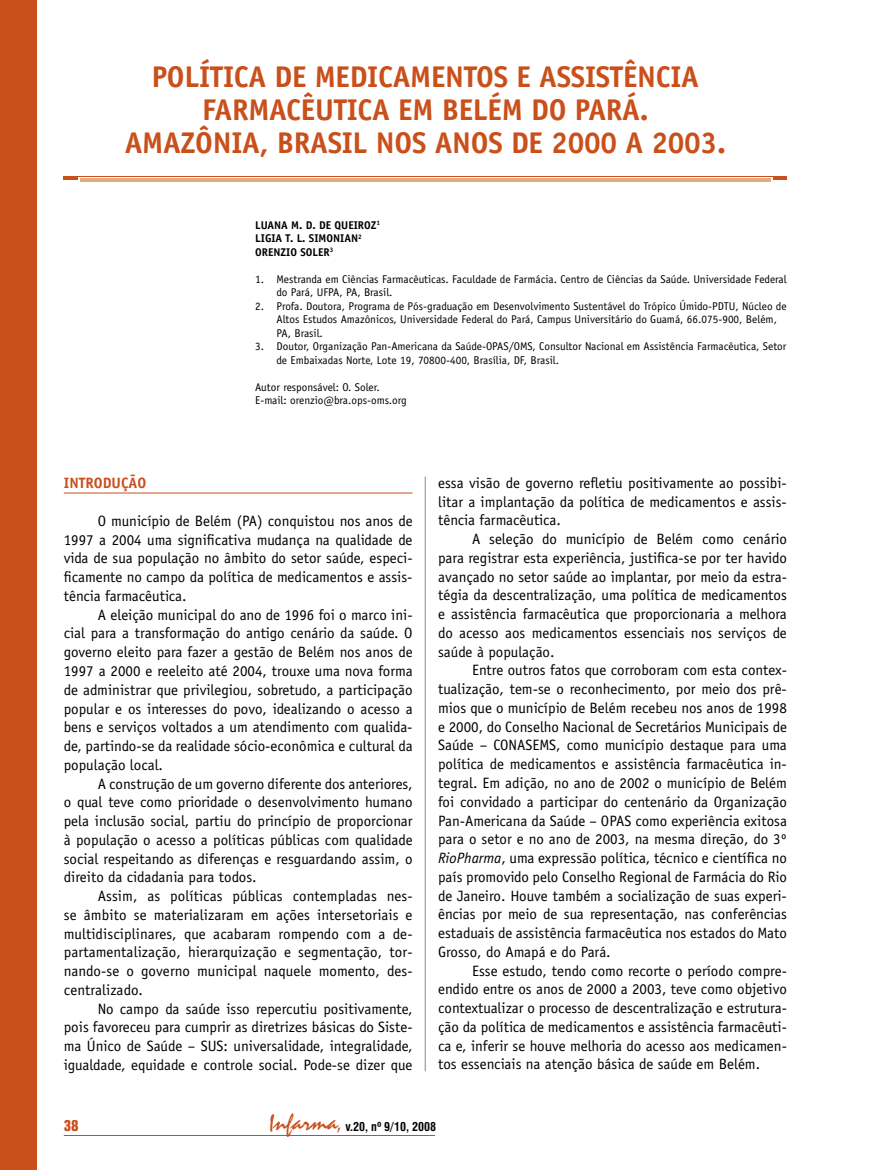
<style>
.page{position:relative;width:872px;height:1170px;background:#fff}
.page>*{position:absolute;margin:0;border:0;box-sizing:border-box;transform-origin:0 0}
.t1{font:700 30px/33px "Officina Sans";letter-spacing:-.01em;color:#c94f1b;text-align:center}
.t2{font:15px/18.8px "Officina Sans";color:#000;text-align:justify}
.t3{font:700 15px "Officina Sans";color:#c94f1b}
.t4{font:700 condensed 15px "Square 721 BT";color:#c94f1b}
.t5{font:700 condensed 12px "Swiss 721 BT";color:#000}
.t6{font:11.25px/13.5px "Officina Sans";color:#000}
.t7{font:700 11.25px/13.5px "Officina Sans";color:#000}
.s1{font-style:italic}
.s2{font-family:"Staccato 222 BT";font-weight:400;font-stretch:normal;font-size:24px;color:#c94f1b}
.s3{font-family:"Staccato 222 BT";font-weight:400;font-stretch:normal;font-size:21px;color:#c94f1b}
</style>
<div class="page">
<hr style="left:64px;top:1135px;width:371px;height:1px;background:#c94f1b">
<div style="left:0;top:0;width:36px;height:1169px;background:#c94f1b"></div>
<hr style="left:64px;top:492px;width:348px;height:1px;background:#c94f1b">
<hr style="left:425px;top:476px;width:1px;height:595px;background:#87888a">
<svg style="left:64px;top:176px;width:723px;height:4px;fill:#c94f1b"></svg>
<hr style="left:80px;top:178px;width:690px;height:4px;background:#e4a980">
<h1 class="t1" style="left:125px;top:60px;width:602px">POLÍTICA DE MEDICAMENTOS E ASSISTÊNCIA<br>FARMACÊUTICA EM BELÉM DO PARÁ.<br>AMAZÔNIA, BRASIL NOS ANOS DE 2000 A 2003.</h1>
<p class="t7" style="left:255px;top:218px;width:126px">LUANA M. D. DE QUEIROZ<sup>1<br></sup>LIGIA T. L. SIMONIAN<sup>2<br></sup>ORENZIO SOLER<sup>3</sup></p>
<p class="t6" style="left:276px;top:272px;width:511px;text-indent:-21px">1. Mestranda em Ciências Farmacêuticas. Faculdade de Farmácia. Centro de Ciências da Saúde. Universidade Federal do Pará, UFPA, PA, Brasil.</p>
<p class="t6" style="left:276px;top:299px;width:511px;text-indent:-21px">2. Profa. Doutora, Programa de Pós‑graduação em Desenvolvimento Sustentável do Trópico Úmido‑PDTU, Núcleo de<br>Altos Estudos Amazônicos, Universidade Federal do Pará, Campus Universitário do Guamá, 66.075‑900, Belém,<br>PA, Brasil.</p>
<p class="t6" style="left:276px;top:340px;width:511px;text-indent:-21px">3. Doutor, Organização Pan‑Americana da Saúde‑OPAS/OMS, Consultor Nacional em Assistência Farmacêutica, Setor de Embaixadas Norte, Lote 19, 70800‑400, Brasília, DF, Brasil.</p>
<p class="t6" style="left:255px;top:380px;width:153px">Autor responsável: O. Soler.<br>E‑mail: orenzio@bra.ops‑oms.org</p>
<p class="t3" style="left:64px;top:474px;width:67px">INTRODUÇÃO</p>
<p class="t2" style="left:64px;top:511px;width:350px;text-indent:34px">O município de Belém (PA) conquistou nos anos de 1997 a 2004 uma significativa mudança na qualidade de vida de sua população no âmbito do setor saúde, especi&shy;ficamente no campo da política de medicamentos e assis&shy;tência farmacêutica.</p>
<p class="t2" style="left:64px;top:605px;width:350px;text-indent:34px">A eleição municipal do ano de 1996 foi o marco ini&shy;cial para a transformação do antigo cenário da saúde. O governo eleito para fazer a gestão de Belém nos anos de 1997 a 2000 e reeleito até 2004, trouxe uma nova forma de administrar que privilegiou, sobretudo, a participação popular e os interesses do povo, idealizando o acesso a bens e serviços voltados a um atendimento com qualida&shy;de, partindo‑se da realidade sócio‑econômica e cultural da população local.</p>
<p class="t2" style="left:64px;top:774px;width:350px;text-indent:34px">A construção de um governo diferente dos anteriores, o qual teve como prioridade o desenvolvimento humano pela inclusão social, partiu do princípio de proporcionar à população o acesso a políticas públicas com qualidade social respeitando as diferenças e resguardando assim, o direito da cidadania para todos.</p>
<p class="t2" style="left:64px;top:886px;width:350px;text-indent:34px">Assim, as políticas públicas contempladas nes&shy;se âmbito se materializaram em ações intersetoriais e multidisciplinares, que acabaram rompendo com a de&shy;partamentalização, hierarquização e segmentação, tor&shy;nando‑se o governo municipal naquele momento, des&shy;centralizado.</p>
<p class="t2" style="left:64px;top:999px;width:350px;text-indent:34px">No campo da saúde isso repercutiu positivamente, pois favoreceu para cumprir as diretrizes básicas do Siste&shy;ma Único de Saúde – SUS: universalidade, integralidade, igualdade, equidade e controle social. Pode‑se dizer que</p>
<p class="t2" style="left:438px;top:473px;width:350px">essa visão de governo refletiu positivamente ao possibi&shy;litar a implantação da política de medicamentos e assis&shy;tência farmacêutica.</p>
<p class="t2" style="left:438px;top:529px;width:350px;text-indent:34px">A seleção do município de Belém como cenário para registrar esta experiência, justifica‑se por ter havido avançado no setor saúde ao implantar, por meio da estra&shy;tégia da descentralização, uma política de medicamentos e assistência farmacêutica que proporcionaria a melhora do acesso aos medicamentos essenciais nos serviços de saúde à população.</p>
<p class="t2" style="left:438px;top:661px;width:350px;text-indent:34px">Entre outros fatos que corroboram com esta contex&shy;tualização, tem‑se o reconhecimento, por meio dos prê&shy;mios que o município de Belém recebeu nos anos de 1998 e 2000, do Conselho Nacional de Secretários Municipais de Saúde – CONASEMS, como município destaque para uma política de medicamentos e assistência farmacêutica in&shy;tegral. Em adição, no ano de 2002 o município de Belém foi convidado a participar do centenário da Organização Pan‑Americana da Saúde – OPAS como experiência exitosa para o setor e no ano de 2003, na mesma direção, do 3º <span class="s1">RioPharma</span>, uma expressão política, técnico e científica no país promovido pelo Conselho Regional de Farmácia do Rio de Janeiro. Houve também a socialização de suas experi&shy;ências por meio de sua representação, nas conferências estaduais de assistência farmacêutica nos estados do Mato Grosso, do Amapá e do Pará.</p>
<p class="t2" style="left:438px;top:961px;width:350px;text-indent:34px">Esse estudo, tendo como recorte o período compre&shy;endido entre os anos de 2000 a 2003, teve como objetivo contextualizar o processo de descentralização e estrutura&shy;ção da política de medicamentos e assistência farmacêuti&shy;ca e, inferir se houve melhoria do acesso aos medicamen&shy;tos essenciais na atenção básica de saúde em Belém.</p>
<p class="t4" style="left:64px;top:1116px;width:16px">38</p>
<p class="t5" style="left:268px;top:1119px;width:169px"><span class="s2">Infarma</span><span class="s3">,</span> v.20, nº 9/10, 2008</p>
</div>
